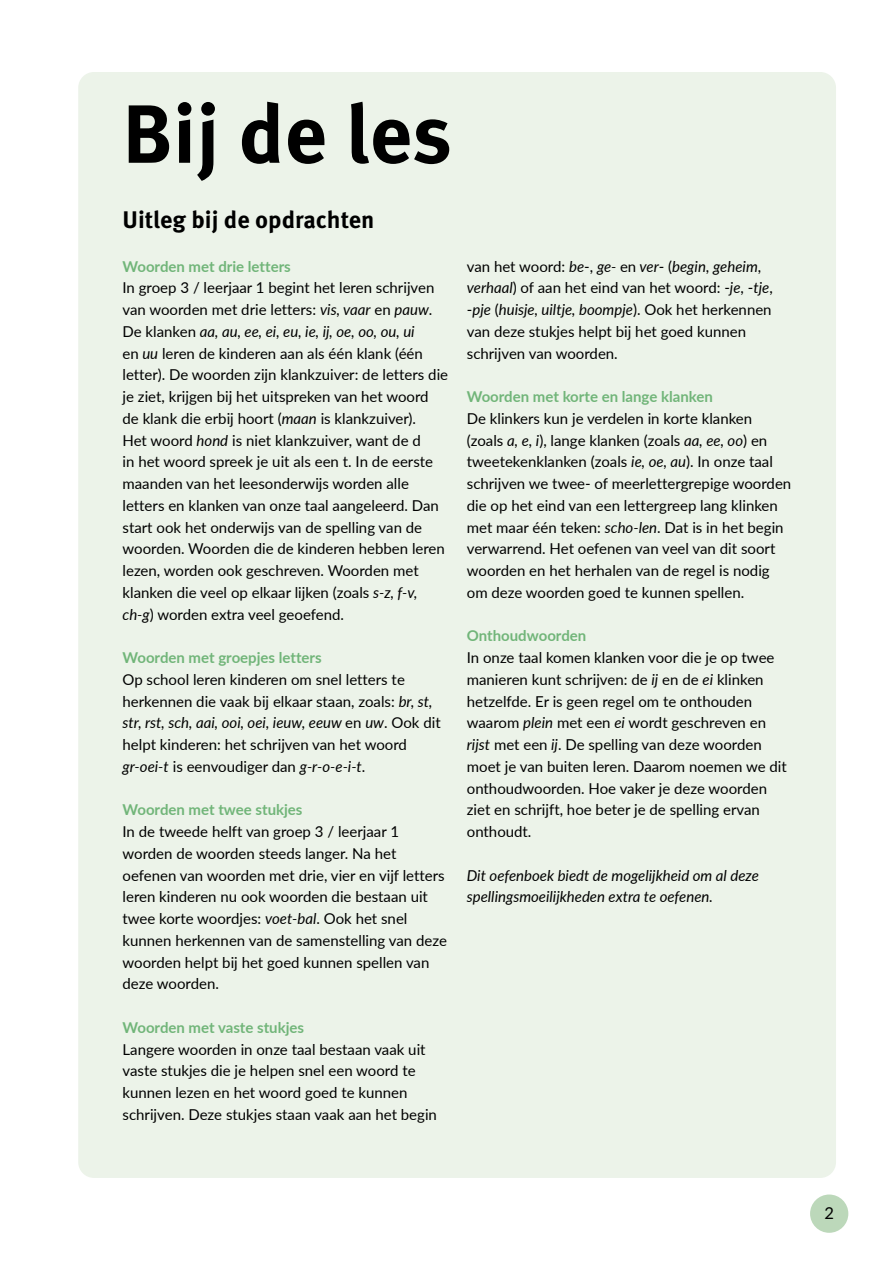
<style>
.page{position:relative;width:893px;height:1263px;background:#fff}
.page>*{position:absolute;margin:0;border:0;box-sizing:border-box;transform-origin:0 0}
.hoofdtekst{font:700 82.5px "Meta Pro";color:#000}
.hoofdtekst-2{font:700 24px "Meta Pro";color:#000}
.hoofdtekst-3{font:16.5px "Lato";color:#000}
.hoofdtekst-4{font:15px/21.8px "Lato";color:#000}
.hoofdtekst-5{font:700 15px "Lato";color:#71b579}
.hoofdtekst-6{font:italic 15px/21.8px "Lato";color:#000}
.s1{font-style:italic}
</style>
<div class="page">
<div style="left:810px;top:1194px;width:38px;height:39px;background:#bcd8ba;border-radius:50%"></div>
<div style="left:81px;top:75px;width:752px;height:1100px;background:#ecf3e9;border-radius:13px"></div>
<div style="left:78px;top:72px;width:758px;height:1106px;border:6px solid #ecf3e9;border-radius:13px"></div>
<p class="hoofdtekst" style="left:123px;top:70px;width:331px">Bij de les</p>
<p class="hoofdtekst-2" style="left:123px;top:201px;width:254px">Uitleg bij de opdrachten</p>
<p class="hoofdtekst-5" style="left:123px;top:255px;width:170px">Woorden met drie letters</p>
<p class="hoofdtekst-4" style="left:123px;top:276px;width:327px">In groep 3 / leerjaar 1 begint het leren schrijven van woorden met drie letters: <span class="s1">vis, vaar</span> en <span class="s1">pauw</span>.<br>De klanken <span class="s1">aa, au, ee, ei, eu, ie, ij, oe, oo, ou, ui<br></span>en <span class="s1">uu</span> leren de kinderen aan als één klank (één letter). De woorden zijn klankzuiver: de letters die je ziet, krijgen bij het uitspreken van het woord de klank die erbij hoort (<span class="s1">maan</span> is klankzuiver).<br>Het woord <span class="s1">hond</span> is niet klankzuiver, want de d<br>in het woord spreek je uit als een t. In de eerste maanden van het leesonderwijs worden alle letters en klanken van onze taal aangeleerd. Dan start ook het onderwijs van de spelling van de woorden. Woorden die de kinderen hebben leren lezen, worden ook geschreven. Woorden met klanken die veel op elkaar lijken (zoals <span class="s1">s-z, f-v, ch-g</span>) worden extra veel geoefend.</p>
<p class="hoofdtekst-5" style="left:123px;top:647px;width:201px">Woorden met groepjes letters</p>
<p class="hoofdtekst-4" style="left:123px;top:668px;width:320px">Op school leren kinderen om snel letters te herkennen die vaak bij elkaar staan, zoals: <span class="s1">br, st, str, rst, sch, aai, ooi, oei, ieuw, eeuw</span> en <span class="s1">uw</span>. Ook dit helpt kinderen: het schrijven van het woord <span class="s1">gr-oei-t</span> is eenvoudiger dan <span class="s1">g-r-o-e-i-t</span>.</p>
<p class="hoofdtekst-5" style="left:123px;top:799px;width:182px">Woorden met twee stukjes</p>
<p class="hoofdtekst-4" style="left:123px;top:820px;width:326px">In de tweede helft van groep 3 / leerjaar 1 worden de woorden steeds langer. Na het oefenen van woorden met drie, vier en vijf letters leren kinderen nu ook woorden die bestaan uit twee korte woordjes: <span class="s1">voet-bal</span>. Ook het snel kunnen herkennen van de samenstelling van deze woorden helpt bij het goed kunnen spellen van deze woorden.</p>
<p class="hoofdtekst-5" style="left:123px;top:1016px;width:183px">Woorden met vaste stukjes</p>
<p class="hoofdtekst-4" style="left:123px;top:1038px;width:316px">Langere woorden in onze taal bestaan vaak uit vaste stukjes die je helpen snel een woord te kunnen lezen en het woord goed te kunnen schrijven. Deze stukjes staan vaak aan het begin</p>
<p class="hoofdtekst-4" style="left:467px;top:255px;width:307px">van het woord: <span class="s1">be</span>-, <span class="s1">ge-</span> en <span class="s1">ver</span>- (<span class="s1">begin</span>, <span class="s1">geheim</span>, <span class="s1">verhaal</span>) of aan het eind van het woord: -<span class="s1">je</span>, -<span class="s1">tje</span>, -<span class="s1">pje</span> (<span class="s1">huisje, uiltje, boompje</span>). Ook het herkennen van deze stukjes helpt bij het goed kunnen schrijven van woorden.</p>
<p class="hoofdtekst-5" style="left:467px;top:386px;width:248px">Woorden met korte en lange klanken</p>
<p class="hoofdtekst-4" style="left:467px;top:407px;width:326px">De klinkers kun je verdelen in korte klanken (zoals <span class="s1">a, e, i</span>), lange klanken (zoals <span class="s1">aa, ee, oo</span>) en tweetekenklanken (zoals <span class="s1">ie, oe, au</span>). In onze taal schrijven we twee- of meerlettergrepige woorden die op het eind van een lettergreep lang klinken met maar één teken: <span class="s1">scho-len</span>. Dat is in het begin verwarrend. Het oefenen van veel van dit soort woorden en het herhalen van de regel is nodig om deze woorden goed te kunnen spellen.</p>
<p class="hoofdtekst-5" style="left:467px;top:625px;width:121px">Onthoudwoorden</p>
<p class="hoofdtekst-4" style="left:467px;top:646px;width:322px">In onze taal komen klanken voor die je op twee manieren kunt schrijven: de <span class="s1">ij</span> en de <span class="s1">ei</span> klinken hetzelfde. Er is geen regel om te onthouden waarom <span class="s1">plein</span> met een <span class="s1">ei</span> wordt geschreven en <span class="s1">rijst</span> met een <span class="s1">ij</span>. De spelling van deze woorden moet je van buiten leren. Daarom noemen we dit onthoudwoorden. Hoe vaker je deze woorden ziet en schrijft, hoe beter je de spelling ervan onthoudt.</p>
<p class="hoofdtekst-6" style="left:467px;top:864px;width:294px">Dit oefenboek biedt de mogelijkheid om al deze spellingsmoeilijkheden extra te oefenen.</p>
<p class="hoofdtekst-3" style="left:824px;top:1201px;width:11px">2</p>
</div>
